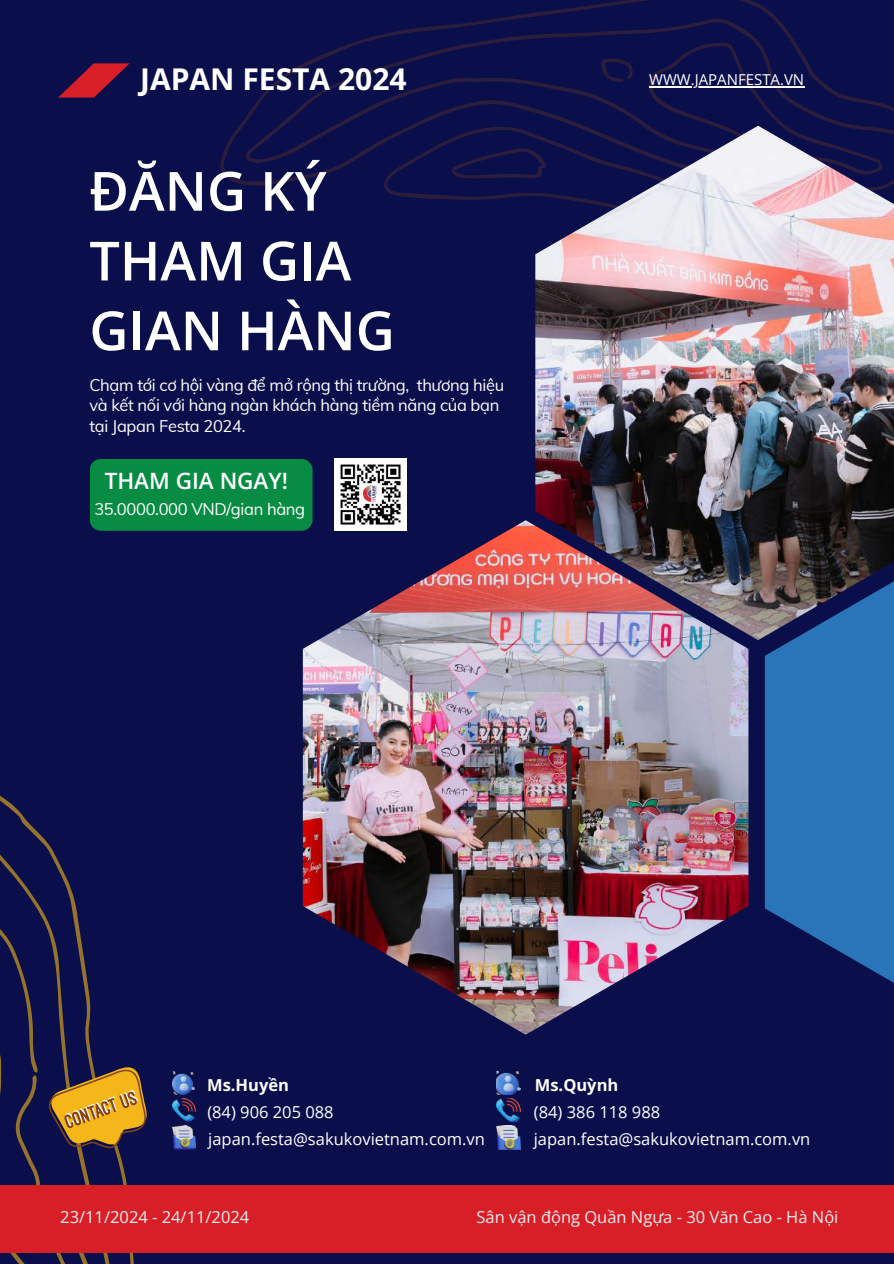
<style>
.page{position:relative;width:894px;height:1264px;background:#fff}
.page>*{position:absolute;margin:0;border:0;box-sizing:border-box;transform-origin:0 0}
.t1{font:600 54px/69.8px "Open Sans";color:#fff}
.t2{font:700 30px "Open Sans";color:#fff}
.t3{font:600 22.5px "Open Sans";color:#fff}
.t4{font:16.5px/20.2px "Muli";letter-spacing:-.02em;color:#fff}
.t5{font:16.5px/27.5px "Open Sans";color:#fff}
.t6{font:16.5px "Open Sans";color:#eee}
.t7{font:700 16.5px "Open Sans";color:#fff}
.t8{font:15px "Open Sans";color:#fff}
</style>
<div class="page">
<div style="left:0;top:0;width:893px;height:1263px;background:#0a0f4b"></div>
<svg style="left:0;top:659px;width:362px;height:604px"></svg>
<svg style="left:220px;top:0;width:673px;height:200px"></svg>
<img style="left:303px;top:520px;width:445px;height:514px">
<img style="left:535px;top:126px;width:358px;height:513px">
<svg style="left:764px;top:529px;width:129px;height:453px;background:#2a5e96"></svg>
<svg style="left:58px;top:63px;width:72px;height:35px"></svg>
<div style="left:90px;top:459px;width:222px;height:72px;background:#088c44;border-radius:11px"></div>
<img style="left:334px;top:459px;width:72px;height:72px">
<hr style="left:649px;top:86px;width:155px;height:2px;background:#fff">
<img style="left:173px;top:1071px;width:22px;height:23px">
<img style="left:173px;top:1098px;width:22px;height:22px">
<img style="left:173px;top:1125px;width:22px;height:24px">
<img style="left:496px;top:1071px;width:24px;height:23px">
<img style="left:496px;top:1098px;width:25px;height:22px">
<img style="left:496px;top:1125px;width:25px;height:24px">
<svg style="left:44px;top:1062px;width:114px;height:100px"></svg>
<div style="left:0;top:1184px;width:893px;height:68px;background:#d81f28"></div>
<h2 class="t2" style="left:140px;top:58px;width:268px">JAPAN FESTA 2024</h2>
<h1 class="t1" style="left:89px;top:155px;width:307px">ĐĂNG KÝ<br>THAM GIA<br>GIAN HÀNG</h1>
<p class="t4" style="left:89px;top:374px;width:416px">Chạm tới cơ hội vàng để mở rộng thị trường, thương hiệu và kết nối với hàng ngàn khách hàng tiềm năng của bạn tại Japan Festa 2024.</p>
<h3 class="t3" style="left:105px;top:465px;width:185px">THAM GIA NGAY!</h3>
<p class="t4" style="left:94px;top:498px;width:212px">35.0000.000 VND/gian hàng</p>
<p class="t8" style="left:649px;top:69px;width:156px">WWW.JAPANFESTA.VN</p>
<p class="t7" style="left:207px;top:1072px;width:83px">Ms.Huyền</p>
<p class="t7" style="left:534px;top:1072px;width:85px">Ms.Quỳnh</p>
<p class="t5" style="left:533px;top:1097px;width:278px">(84) 386 118 988 japan.festa@sakukovietnam.com.vn</p>
<p class="t5" style="left:207px;top:1097px;width:279px">(84) 906 205 088 japan.festa@sakukovietnam.com.vn</p>
<p class="t6" style="left:60px;top:1204px;width:190px">23/11/2024 - 24/11/2024</p>
<p class="t6" style="left:476px;top:1204px;width:363px">Sân vận động Quần Ngựa - 30 Văn Cao - Hà Nội</p>
</div>
